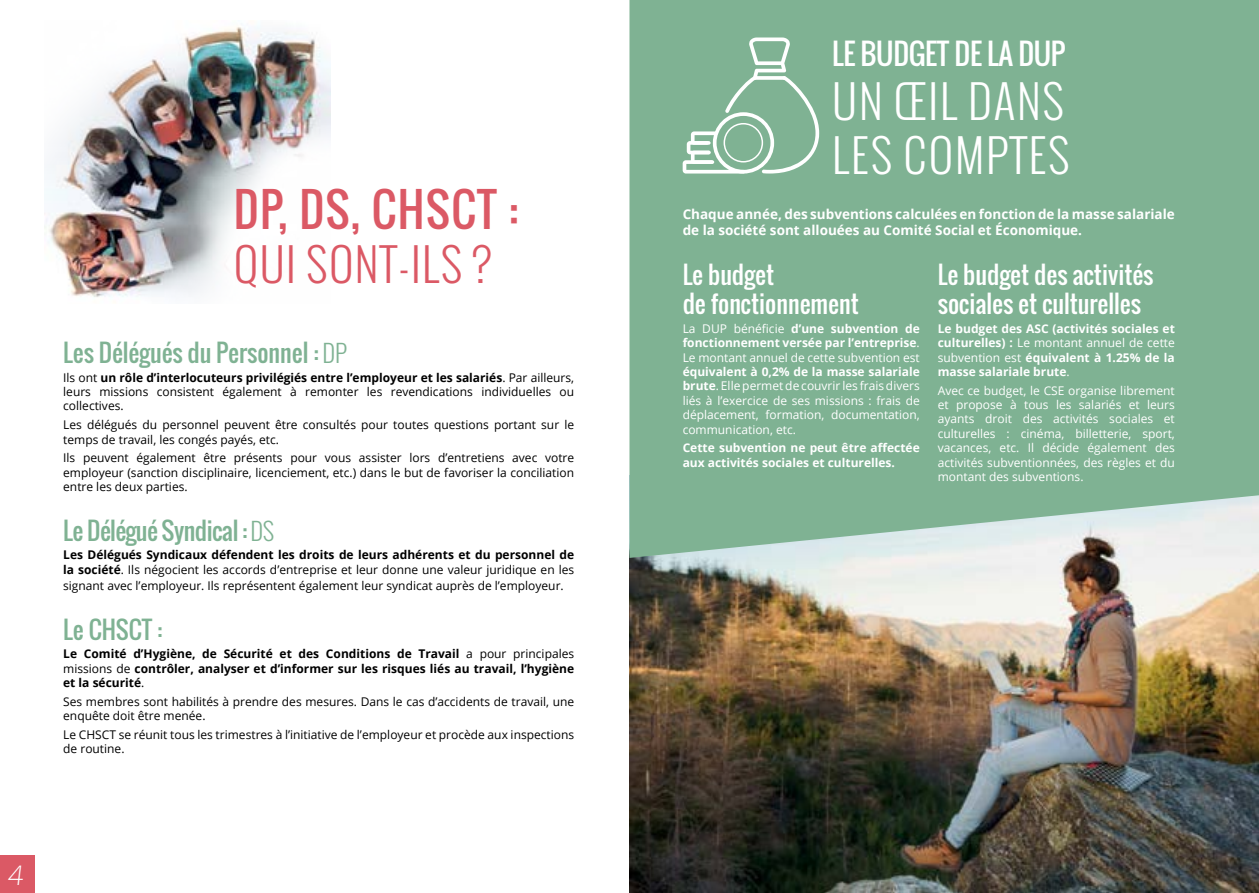
<style>
.page{position:relative;width:1259px;height:893px;background:#fff}
.page>*{position:absolute;margin:0;border:0;box-sizing:border-box;transform-origin:0 0}
.t1{font:300 45px/54px "Oswald";letter-spacing:.04em;color:#fff}
.t2{font:45px "Oswald";letter-spacing:.03em;color:#db5965}
.t3{font:300 45px "Oswald";letter-spacing:.03em;color:#db5965}
.t4{font:28.5px "Oswald";letter-spacing:-.01em;color:#fff}
.t5{font:300 27px "Open Sans";color:#fff}
.t6{font:24px/28.8px "Oswald";color:#fff}
.t7{font:24px "Oswald";color:#7fb293}
.t8{font:24px "Oswald";letter-spacing:-.02em;color:#7fb293}
.t9{font:700 13.5px/16.2px "Open Sans";color:#fff}
.t10{font:12px/14.4px "Open Sans";color:#000}
.t11{font:12px/14.4px "Open Sans";color:#fff;text-align:justify}
.t12{font:700 12px/14.4px "Open Sans";color:#000}
.t13{font:700 12px/14.4px "Open Sans";color:#fff;text-align:justify}
.s1{font-weight:300}
.s2{font-weight:700}
.s3{font-weight:400}
</style>
<div class="page">
<img style="left:629px;top:558px;width:630px;height:335px">
<div style="left:629px;top:0;width:630px;height:558px;background:#7fb293"></div>
<div style="left:0;top:855px;width:34px;height:38px;background:#db5965"></div>
<img style="left:45px;top:26px;width:285px;height:271px">
<svg style="left:682px;top:38px;width:137px;height:136px;background:#91bda2"></svg>
<div style="left:723px;top:123px;width:40px;height:40px;border:2px solid #fff;border-radius:50%"></div>
<h1 class="t2" style="left:234px;top:176px;width:286px">DP, DS, CHSCT :</h1>
<h1 class="t3" style="left:234px;top:234px;width:259px">QUI SONT-ILS ?</h1>
<h3 class="t7" style="left:63px;top:335px;width:285px">Les Délégués du Personnel : <span class="s1">DP</span></h3>
<p class="t10" style="left:63px;top:370px;width:512px;text-align:justify">Ils ont <span class="s2">un rôle d’interlocuteurs privilégiés entre l’employeur et les salariés</span>. Par ailleurs, leurs missions consistent également à remonter les revendications individuelles ou collectives.</p>
<p class="t10" style="left:63px;top:417px;width:512px">Les délégués du personnel peuvent être consultés pour toutes questions portant sur le temps de travail, les congés payés, etc.</p>
<p class="t10" style="left:63px;top:450px;width:512px;text-align:justify">Ils peuvent également être présents pour vous assister lors d’entretiens avec votre employeur (sanction disciplinaire, licenciement, etc.) dans le but de favoriser la conciliation entre les deux parties.</p>
<h3 class="t8" style="left:63px;top:512px;width:212px">Le Délégué Syndical : <span class="s1">DS</span></h3>
<p class="t12" style="left:63px;top:547px;width:512px">Les Délégués Syndicaux défendent les droits de leurs adhérents et du personnel de la société<span class="s3">. Ils négocient les accords d’entreprise et leur donne une valeur juridique en les</span></p>
<p class="t10" style="left:63px;top:578px;width:502px">signant avec l’employeur. Ils représentent également leur syndicat auprès de l’employeur.</p>
<h3 class="t7" style="left:63px;top:611px;width:101px">Le CHSCT :</h3>
<p class="t12" style="left:63px;top:646px;width:512px;text-align:justify">Le Comité d’Hygiène, de Sécurité et des Conditions de Travail <span class="s3">a pour principales missions de</span> contrôler, analyser et d’informer sur les risques liés au travail, l’hygiène et la sécurité<span class="s3">.</span></p>
<p class="t10" style="left:63px;top:694px;width:512px">Ses membres sont habilités à prendre des mesures. Dans le cas d’accidents de travail, une enquête doit être menée.</p>
<p class="t10" style="left:63px;top:727px;width:512px">Le CHSCT se réunit tous les trimestres à l’initiative de l’employeur et procède aux inspections de routine.</p>
<h3 class="t5" style="left:7px;top:857px;width:21px">4</h3>
<h2 class="t4" style="left:832px;top:32px;width:235px">LE BUDGET DE LA DUP</h2>
<h1 class="t1" style="left:832px;top:74px;width:239px">UN ŒIL DANS<br>LES COMPTES</h1>
<p class="t9" style="left:682px;top:206px;width:494px">Chaque année, des subventions calculées en fonction de la masse salariale de la société sont allouées au Comité Social et Économique.</p>
<h3 class="t6" style="left:682px;top:260px;width:178px">Le budget<br>de fonctionnement</h3>
<p class="t13" style="left:682px;top:321px;width:239px"><span class="s3">La DUP bénéficie</span> d’une subvention de fonctionnement versée par l’entreprise<span class="s3">.<br>Le montant annuel de cette subvention est</span></p>
<p class="t11" style="left:682px;top:364px;width:239px"><span class="s2">équivalent à 0,2% de la masse salariale brute</span>. Elle permet de couvrir les frais divers liés à l’exercice de ses missions : frais de déplacement, formation, documentation, communication, etc.</p>
<p class="t13" style="left:682px;top:440px;width:239px">Cette subvention ne peut être affectée aux activités sociales et culturelles.</p>
<h3 class="t6" style="left:937px;top:260px;width:217px">Le budget des activités sociales et culturelles</h3>
<p class="t13" style="left:937px;top:321px;width:239px">Le budget des ASC (activités sociales et culturelles) : <span class="s3">Le montant annuel de cette subvention est</span> équivalent à 1.25% de la masse salariale brute<span class="s3">.</span></p>
<p class="t11" style="left:937px;top:383px;width:239px">Avec ce budget, le CSE organise librement et propose à tous les salariés et leurs ayants droit des activités sociales et culturelles : cinéma, billetterie, sport, vacances, etc. Il décide également des activités subventionnées, des règles et du montant des subventions.</p>
</div>
